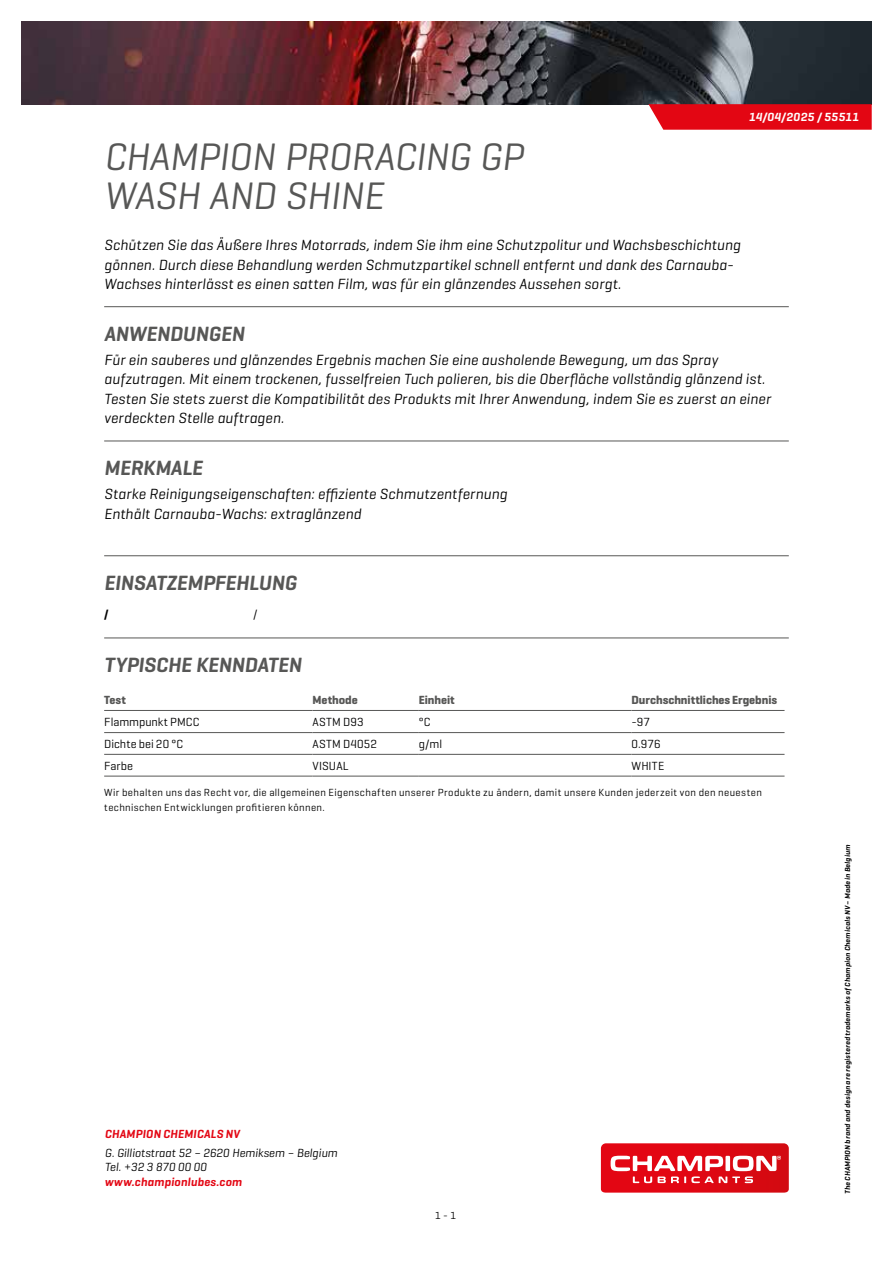
<style>
.page{position:relative;width:893px;height:1263px;background:#fff}
.page>*{position:absolute;margin:0;border:0;box-sizing:border-box;transform-origin:0 0}
.t1{font:italic 39px/39px "Geogrotesque";letter-spacing:-.005em;color:#575756}
.t2{font:italic 600 21px "Geogrotesque";letter-spacing:-.005em;color:#575756}
.t3{font:italic 15px/19.5px "Geogrotesque";letter-spacing:.01em;color:#000}
.t4{font:12px "Geogrotesque";letter-spacing:.01em;color:#000}
.t5{font:italic 12px/14.4px "Geogrotesque";color:#000}
.t6{font:700 12px "Geogrotesque";letter-spacing:-.005em;color:#575756}
.t7{font:italic 600 12px "Geogrotesque";letter-spacing:.015em;color:#e30613}
.t8{font:italic 600 12px "Geogrotesque";letter-spacing:.025em;color:#fff}
.t9{font:600 12px "Geogrotesque";color:#000}
.t10{font:10.5px/15px "Geogrotesque";letter-spacing:.035em;color:#000}
.t11{font:italic 600 7.5px "Geogrotesque";letter-spacing:.025em;color:#000}
</style>
<div class="page">
<svg style="left:601px;top:1143px;width:188px;height:49px;background:#e43740"></svg>
<img style="left:21px;top:21px;width:851px;height:83px">
<svg style="left:648px;top:104px;width:224px;height:26px;background:#e3121e"></svg>
<hr style="left:104px;top:306px;width:685px;height:1px;background:#575756">
<hr style="left:104px;top:441px;width:685px;height:1px;background:#575756">
<hr style="left:104px;top:555px;width:685px;height:1px;background:#575756">
<hr style="left:104px;top:637px;width:685px;height:1px;background:#575756">
<hr style="left:104px;top:710px;width:209px;height:1px;background:#575756">
<hr style="left:313px;top:710px;width:106px;height:1px;background:#575756">
<hr style="left:419px;top:710px;width:212px;height:1px;background:#575756">
<hr style="left:631px;top:710px;width:153px;height:1px;background:#575756">
<hr style="left:104px;top:732px;width:209px;height:1px;background:#575756">
<hr style="left:313px;top:732px;width:106px;height:1px;background:#575756">
<hr style="left:419px;top:732px;width:212px;height:1px;background:#575756">
<hr style="left:631px;top:732px;width:153px;height:1px;background:#575756">
<hr style="left:104px;top:754px;width:209px;height:1px;background:#575756">
<hr style="left:313px;top:754px;width:106px;height:1px;background:#575756">
<hr style="left:419px;top:754px;width:212px;height:1px;background:#575756">
<hr style="left:631px;top:754px;width:153px;height:1px;background:#575756">
<hr style="left:104px;top:776px;width:209px;height:1px;background:#575756">
<hr style="left:313px;top:776px;width:106px;height:1px;background:#575756">
<hr style="left:419px;top:776px;width:212px;height:1px;background:#575756">
<hr style="left:631px;top:776px;width:153px;height:1px;background:#575756">
<p class="t8" style="left:749px;top:110px;width:112px">14/04/2025 / 55511</p>
<h1 class="t1" style="left:104px;top:136px;width:421px">CHAMPION PRORACING GP<br>WASH AND SHINE</h1>
<p class="t3" style="left:104px;top:235px;width:638px">Schützen Sie das Äußere Ihres Motorrads, indem Sie ihm eine Schutzpolitur und Wachsbeschichtung gönnen. Durch diese Behandlung werden Schmutzpartikel schnell entfernt und dank des Carnauba-<br>Wachses hinterlässt es einen satten Film, was für ein glänzendes Aussehen sorgt.</p>
<h2 class="t2" style="left:104px;top:321px;width:142px">ANWENDUNGEN</h2>
<p class="t3" style="left:104px;top:349px;width:668px">Für ein sauberes und glänzendes Ergebnis machen Sie eine ausholende Bewegung, um das Spray aufzutragen. Mit einem trockenen, fusselfreien Tuch polieren, bis die Oberfläche vollständig glänzend ist.<br>Testen Sie stets zuerst die Kompatibilität des Produkts mit Ihrer Anwendung, indem Sie es zuerst an einer verdeckten Stelle auftragen.</p>
<h2 class="t2" style="left:104px;top:455px;width:100px">MERKMALE</h2>
<p class="t3" style="left:104px;top:484px;width:405px">Starke Reinigungseigenschaften: effiziente Schmutzentfernung<br>Enthält Carnauba-Wachs: extraglänzend</p>
<h2 class="t2" style="left:104px;top:570px;width:194px">EINSATZEMPFEHLUNG</h2>
<p class="t9" style="left:104px;top:606px;width:6px">/</p>
<p class="t4" style="left:253px;top:606px;width:6px">/</p>
<h2 class="t2" style="left:104px;top:652px;width:199px">TYPISCHE KENNDATEN</h2>
<p class="t6" style="left:104px;top:692px;width:23px">Test</p>
<p class="t6" style="left:313px;top:692px;width:47px">Methode</p>
<p class="t6" style="left:419px;top:692px;width:37px">Einheit</p>
<p class="t6" style="left:631px;top:692px;width:147px">Durchschnittliches Ergebnis</p>
<p class="t4" style="left:104px;top:715px;width:97px">Flammpunkt PMCC</p>
<p class="t4" style="left:313px;top:715px;width:53px">ASTM D93</p>
<p class="t4" style="left:419px;top:715px;width:13px">°C</p>
<p class="t4" style="left:631px;top:715px;width:20px">-97</p>
<p class="t4" style="left:104px;top:736px;width:80px">Dichte bei 20 °C</p>
<p class="t4" style="left:313px;top:736px;width:66px">ASTM D4052</p>
<p class="t4" style="left:419px;top:736px;width:25px">g/ml</p>
<p class="t4" style="left:631px;top:736px;width:31px">0.976</p>
<p class="t4" style="left:104px;top:758px;width:31px">Farbe</p>
<p class="t4" style="left:313px;top:758px;width:38px">VISUAL</p>
<p class="t4" style="left:631px;top:758px;width:34px">WHITE</p>
<p class="t10" style="left:104px;top:784px;width:659px">Wir behalten uns das Recht vor, die allgemeinen Eigenschaften unserer Produkte zu ändern, damit unsere Kunden jederzeit von den neuesten technischen Entwicklungen profitieren können.</p>
<p class="t7" style="left:105px;top:1126px;width:136px">CHAMPION CHEMICALS NV</p>
<p class="t5" style="left:105px;top:1145px;width:234px">G. Gilliotstraat 52 – 2620 Hemiksem – Belgium<br>Tel. +32 3 870 00 00</p>
<p class="t7" style="left:105px;top:1174px;width:139px">www.championlubes.com</p>
<p class="t10" style="left:435px;top:1207px;width:23px">1 - 1</p>
<p class="t11" style="left:843px;top:1194px;width:351px;rotate:-90deg">The CHAMPION brand and design are registered trademarks of Champion Chemicals NV – Made in Belgium</p>
</div>
